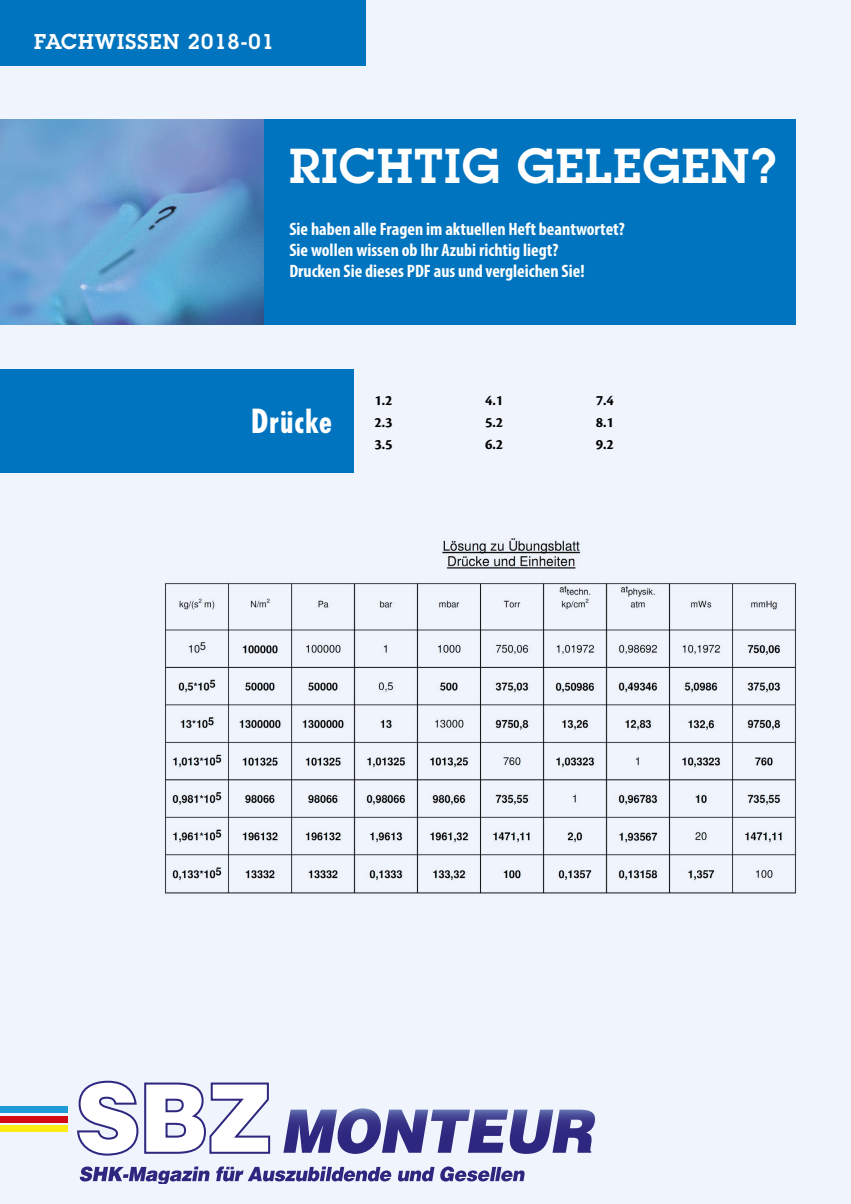
<style>
.page{position:relative;width:851px;height:1204px;background:#fff}
.page>*{position:absolute;margin:0;border:0;box-sizing:border-box;transform-origin:0 0}
.t1{font:600 48px "Lubalin Graph Std";letter-spacing:.03em;color:#fff}
.t2{font:800 condensed 33px "Tempo Std";letter-spacing:.03em;color:#fff}
.t3{font:600 21px "Lubalin Graph Std";letter-spacing:.05em;color:#fff}
.t4{font:700 condensed 18px/21px "Myriad Pro";color:#fff}
.t5{font:700 15px/22.2px "Cronos Pro";color:#000;text-align:justify}
</style>
<div class="page">
<div style="left:0;top:0;width:850px;height:1203px;background:#f0f4fc"></div>
<div style="left:0;top:119px;width:795px;height:206px;background:#0074be"></div>
<img style="left:0;top:119px;width:264px;height:206px">
<div style="left:0;top:0;width:366px;height:66px;background:#0074be"></div>
<svg style="left:77px;top:1080px;width:194px;height:76px"></svg>
<svg style="left:79px;top:1166px;width:131px;height:17px"></svg>
<svg style="left:216px;top:1166px;width:309px;height:15px"></svg>
<div style="left:0;top:1116px;width:67px;height:6px;background:#d30914"></div>
<div style="left:0;top:1125px;width:67px;height:6px;background:#fdeb15"></div>
<div style="left:0;top:1106px;width:67px;height:6px;background:#1f9bd7"></div>
<svg style="left:283px;top:1108px;width:312px;height:45px"></svg>
<img style="left:164px;top:538px;width:632px;height:356px">
<div style="left:0;top:369px;width:353px;height:103px;background:#0074be"></div>
<p class="t3" style="left:34px;top:28px;width:241px">FACHWISSEN 2018-01</p>
<h1 class="t1" style="left:289px;top:135px;width:489px">RICHTIG GELEGEN?</h1>
<p class="t4" style="left:289px;top:218px;width:337px">Sie haben alle Fragen im aktuellen Heft beantwortet?<br>Sie wollen wissen ob Ihr Azubi richtig liegt?<br>Drucken Sie dieses PDF aus und vergleichen Sie!</p>
<h2 class="t2" style="left:251px;top:400px;width:82px">Drücke</h2>
<p class="t5" style="left:374px;top:389px;width:20px">1.2<br>2.3<br>3.5</p>
<p class="t5" style="left:485px;top:389px;width:20px">4.1<br>5.2<br>6.2</p>
<p class="t5" style="left:595px;top:389px;width:20px">7.4<br>8.1<br>9.2</p>
</div>
